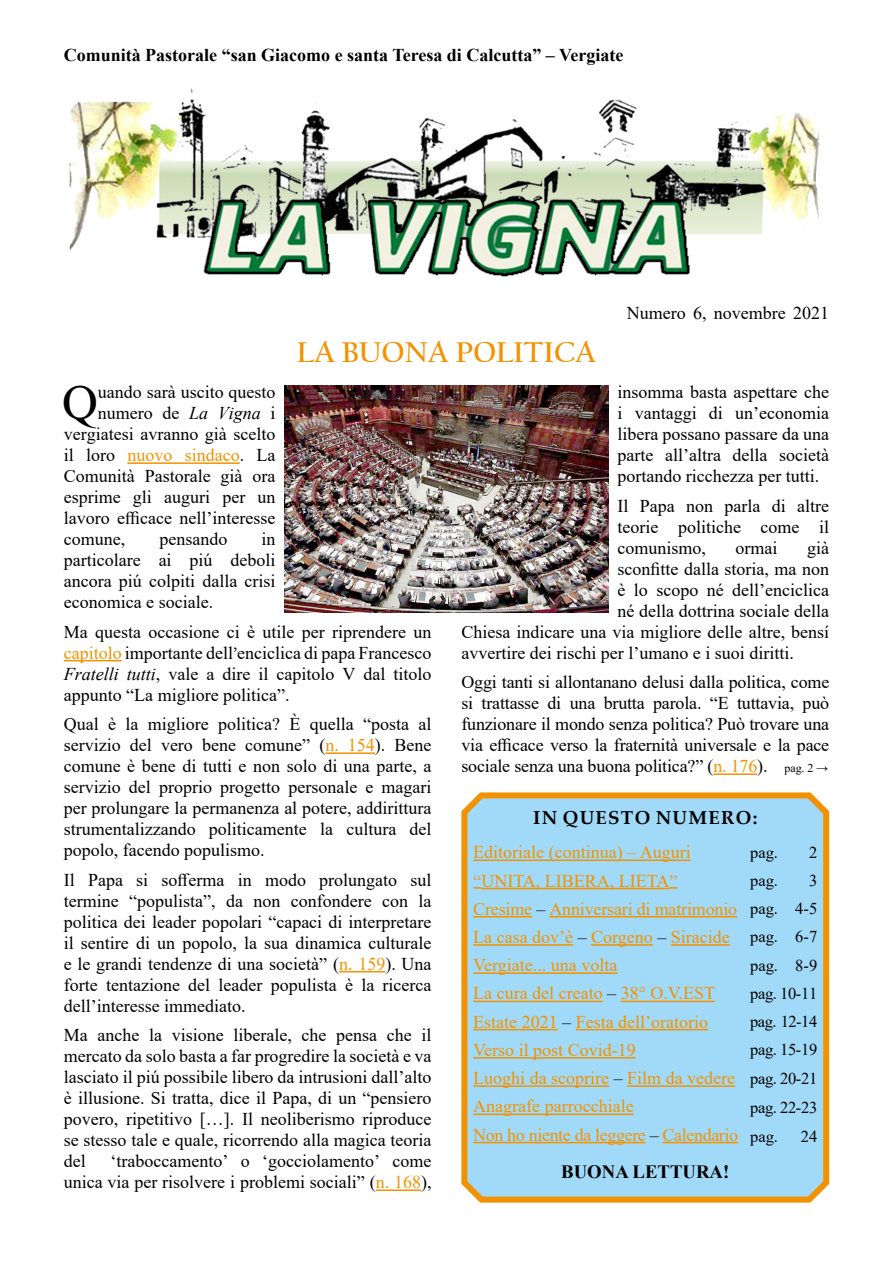
<style>
.page{position:relative;width:893px;height:1263px;background:#fff}
.page>*{position:absolute;margin:0;border:0;box-sizing:border-box;transform-origin:0 0}
.t1{font:49.65px "Times New Roman";color:#000}
.t2{font:700 30px "Californian FB";color:#f39200}
.t3{font:700 18.75px "Palatino Linotype";letter-spacing:.07em;color:#000}
.t4{font:700 18.75px "Times New Roman";color:#000}
.t5{font:18px/21px "Times New Roman";color:#000;text-align:justify}
.t6{font:18px/28.2px "Times New Roman";color:#f39200}
.t7{font:700 18px "Times New Roman";color:#000}
.t8{font:16.5px/28.3px "Times New Roman";letter-spacing:-.02em;color:#000;text-align:justify}
.s1{font-style:italic}
.s2{color:#000}
.s3{color:#f39200}
.s4{font-family:"Garamond"}
.s5{font-size:12px}
</style>
<div class="page">
<svg style="left:461px;top:792px;width:369px;height:411px;background:#a7d5e7"></svg>
<img style="left:69px;top:88px;width:751px;height:189px">
<img style="left:284px;top:386px;width:325px;height:226px">
<hr style="left:127px;top:462px;width:113px;height:2px;background:#f39200">
<hr style="left:64px;top:660px;width:58px;height:1px;background:#f39200">
<hr style="left:325px;top:752px;width:50px;height:2px;background:#f39200">
<hr style="left:339px;top:971px;width:46px;height:1px;background:#f39200">
<hr style="left:376px;top:1189px;width:45px;height:2px;background:#f39200">
<hr style="left:713px;top:773px;width:44px;height:2px;background:#f39200">
<hr style="left:473px;top:859px;width:218px;height:2px;background:#f39200">
<svg style="left:473px;top:887px;width:8px;height:2px"></svg>
<hr style="left:481px;top:888px;width:188px;height:1px;background:#f39200">
<svg style="left:669px;top:887px;width:8px;height:2px"></svg>
<hr style="left:473px;top:916px;width:59px;height:1px;background:#f39200">
<hr style="left:549px;top:916px;width:188px;height:1px;background:#f39200">
<hr style="left:473px;top:944px;width:100px;height:2px;background:#f39200">
<hr style="left:591px;top:944px;width:62px;height:2px;background:#f39200">
<hr style="left:671px;top:944px;width:59px;height:2px;background:#f39200">
<hr style="left:473px;top:972px;width:144px;height:2px;background:#f39200">
<hr style="left:473px;top:1001px;width:130px;height:1px;background:#f39200">
<hr style="left:621px;top:1001px;width:94px;height:1px;background:#f39200">
<hr style="left:473px;top:1029px;width:85px;height:1px;background:#f39200">
<hr style="left:576px;top:1029px;width:132px;height:1px;background:#f39200">
<hr style="left:473px;top:1057px;width:163px;height:2px;background:#f39200">
<hr style="left:473px;top:1085px;width:136px;height:2px;background:#f39200">
<hr style="left:627px;top:1085px;width:108px;height:2px;background:#f39200">
<hr style="left:473px;top:1113px;width:161px;height:2px;background:#f39200">
<hr style="left:473px;top:1142px;width:173px;height:1px;background:#f39200">
<hr style="left:662px;top:1142px;width:76px;height:1px;background:#f39200">
<p class="t7" style="left:64px;top:42px;width:561px">Comunità Pastorale “san Giacomo e santa Teresa di Calcutta” – Vergiate</p>
<h2 class="t2" style="left:297px;top:336px;width:301px">LA BUONA POLITICA</h2>
<p class="t5" style="left:627px;top:301px;width:204px">Numero 6, novembre 2021</p>
<h1 class="t1" style="left:62px;top:367px;width:37px">Q</h1>
<p class="t5" style="left:98px;top:381px;width:179px">uando sarà uscito questo</p>
<p class="t5" style="left:98px;top:402px;width:179px">numero de <span class="s1">La Vigna</span> i</p>
<p class="t5" style="left:64px;top:423px;width:213px">vergiatesi avranno già scelto</p>
<p class="t6" style="left:64px;top:440px;width:213px"><span class="s2">il loro</span> nuovo sindaco<span class="s2">. La</span></p>
<p class="t5" style="left:64px;top:465px;width:213px">Comunità Pastorale già ora</p>
<p class="t5" style="left:64px;top:486px;width:213px">esprime gli auguri per un</p>
<p class="t5" style="left:64px;top:507px;width:213px">lavoro efficace nell’interesse</p>
<p class="t5" style="left:64px;top:528px;width:63px">comune,</p>
<p class="t5" style="left:159px;top:528px;width:69px">pensando</p>
<p class="t5" style="left:64px;top:528px;width:213px;text-indent:198px">in particolare ai piú deboli ancora piú colpiti dalla crisi economica e sociale.</p>
<p class="t5" style="left:64px;top:621px;width:369px">Ma questa occasione ci è utile per riprendere un <span class="s3">capitolo</span> importante dell<span class="s4">’</span>enciclica di papa Francesco <span class="s1">Fratelli tutti</span>, vale a dire il capitolo V dal titolo appunto “La migliore politica”.</p>
<p class="t5" style="left:64px;top:713px;width:369px">Qual è la migliore politica? È quella “posta al servizio del vero bene comune” (<span class="s3">n. 154</span>). Bene comune è bene di tutti e non solo di una parte, a servizio del proprio progetto personale e magari per prolungare la permanenza al potere, addirittura strumentalizzando politicamente la cultura del popolo, facendo populismo.</p>
<p class="t5" style="left:64px;top:869px;width:369px">Il Papa si sofferma in modo prolungato sul termine “populista”, da non confondere con la politica dei leader popolari “capaci di interpretare il sentire di un popolo, la sua dinamica culturale e le grandi tendenze di una società” (<span class="s3">n. 159</span>). Una forte tentazione del leader populista è la ricerca dell’interesse immediato.</p>
<p class="t5" style="left:64px;top:1024px;width:369px">Ma anche la visione liberale, che pensa che il mercato da solo basta a far progredire la società e va lasciato il piú possibile libero da intrusioni dall’alto è illusione. Si tratta, dice il Papa, di un “pensiero povero, ripetitivo […]. Il neoliberismo riproduce se stesso tale e quale, ricorrendo alla magica teoria del</p>
<p class="t5" style="left:64px;top:1150px;width:369px;text-align:right">‘traboccamento’ o ‘gocciolamento’ come<br>unica via per risolvere i problemi sociali” (<span class="s3">n. 168</span>),</p>
<p class="t5" style="left:617px;top:381px;width:213px">insomma basta aspettare che i vantaggi di un’economia libera possano passare da una parte all’altra della società portando ricchezza per tutti.</p>
<p class="t5" style="left:617px;top:495px;width:213px">Il Papa non parla di altre teorie politiche come il comunismo,</p>
<p class="t5" style="left:736px;top:537px;width:43px">ormai</p>
<p class="t5" style="left:807px;top:537px;width:23px">già</p>
<p class="t5" style="left:617px;top:558px;width:213px">sconfitte dalla storia, ma non</p>
<p class="t5" style="left:617px;top:579px;width:213px">è lo scopo né dell’enciclica</p>
<p class="t5" style="left:617px;top:600px;width:213px">né della dottrina sociale della</p>
<p class="t5" style="left:461px;top:621px;width:369px">Chiesa indicare una via migliore delle altre, bensí</p>
<p class="t5" style="left:461px;top:642px;width:334px">avvertire dei rischi per l’umano e i suoi diritti.</p>
<p class="t5" style="left:461px;top:671px;width:369px">Oggi tanti si allontanano delusi dalla politica, come si trattasse di una brutta parola. “E tuttavia, può funzionare il mondo senza politica? Può trovare una via efficace verso la fraternità universale e la pace sociale senza una buona politica?” (<span class="s3">n. 176</span>). <span class="s5">pag. 2 →</span></p>
<p class="t3" style="left:533px;top:804px;width:226px">IN QUESTO NUMERO:</p>
<p class="t6" style="left:473px;top:837px;width:266px">Editoriale (continua) – Auguri <span class="s4">“</span>UNITA, LIBERA, LIETA<span class="s4">”<br></span>Cresime <span class="s2">–</span> Anniversari di matrimonio<br>La casa dov’è <span class="s2">–</span> Corgeno <span class="s2">–</span> Siracide<br>Vergiate... una volta<br>La cura del creato <span class="s2">–</span> 38° O.V.EST<br>Estate 2021 <span class="s2">–</span> Festa dell’oratorio<br>Verso il post Covid-19<br>Luoghi da scoprire <span class="s2">–</span> Film da vedere<br>Anagrafe parrocchiale<br>Non ho niente da leggere <span class="s2">–</span> Calendario</p>
<p class="t8" style="left:750px;top:837px;width:29px">pag.</p>
<p class="t8" style="left:809px;top:837px;width:10px">2</p>
<p class="t8" style="left:750px;top:866px;width:69px;text-indent:59px">3 pag. 4-5 pag. 6-7 pag. 8-9 pag. 10-11 pag. 12-14 pag. 15-19 pag. 20-21 pag. 22-23 pag.</p>
<p class="t8" style="left:750px;top:866px;width:29px">pag.</p>
<p class="t8" style="left:801px;top:1121px;width:18px">24</p>
<p class="t4" style="left:561px;top:1158px;width:170px">BUONA LETTURA!</p>
</div>
